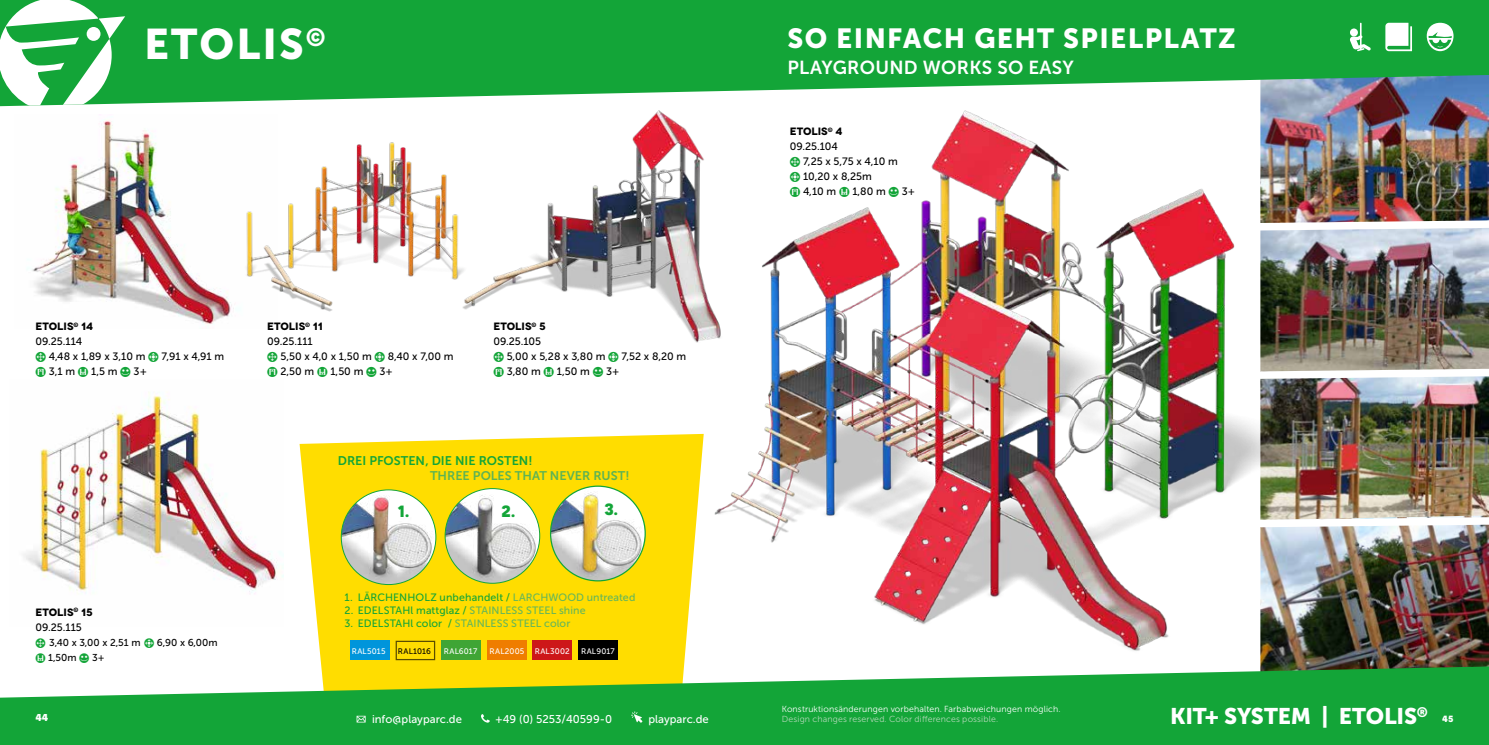
<style>
.page{position:relative;width:1489px;height:745px;background:#fff}
.page>*{position:absolute;margin:0;border:0;box-sizing:border-box;transform-origin:0 0}
.t1{font:42.5px "Museo Sans 900";letter-spacing:.05em;color:#fff}
.t2{font:27.5px "Museo Sans 900";letter-spacing:.05em;color:#fff}
.t3{font:22.5px "Museo Sans 900";letter-spacing:-.01em;color:#fff}
.t4{font:18.75px "Museo Sans 700";letter-spacing:.015em;color:#fff}
.t5{font:800 16.25px "Novecentosans";color:#13a538}
.t6{font:12.5px "Museo Sans 700";color:#13a538}
.t7{font:12.5px "Museo Sans 700";color:#5db354}
.t8{font:700 12.5px "Novecentosans";color:#fff}
.t9{font:11.25px "Museo Sans 500";color:#fff}
.t10{font:700 11.25px "Novecentosans";color:#fff}
.t11{font:10.62px/15px "Museo Sans 500";color:#000}
.t12{font:10.62px "Museo Sans 500";letter-spacing:.01em;color:#13a538}
.t13{font:700 10.62px "Novecentowide";color:#000}
.t14{font:10.62px "Museo Sans 500";letter-spacing:.01em;color:#65b65a}
.t15{font:10px "Museo Sans 500";color:#000}
.t16{font:8.75px "Museo Sans 300";letter-spacing:.02em;color:#fff}
.t17{font:8.75px "Museo Sans 300";letter-spacing:.02em;color:#b2d8b7}
.t18{font:8px "Museo Sans 500";letter-spacing:.02em;color:#fff}
.t19{font:8px "Museo Sans 500";letter-spacing:.015em;color:#000}
.s1{color:#65b65a}
.s2{color:#13a538}
</style>
<div class="page">
<img style="left:27px;top:114px;width:207px;height:210px">
<img style="left:246px;top:142px;width:190px;height:170px">
<img style="left:1294px;top:382px;width:194px;height:130px">
<img style="left:1294px;top:234px;width:194px;height:130px">
<img style="left:1260px;top:531px;width:228px;height:135px">
<img style="left:1294px;top:106px;width:194px;height:110px">
<img style="left:23px;top:392px;width:260px;height:202px">
<img style="left:436px;top:117px;width:216px;height:193px">
<svg style="left:299px;top:435px;width:387px;height:231px;background:#fcde13"></svg>
<img style="left:445px;top:488px;width:94px;height:95px;border-radius:47px">
<img style="left:341px;top:489px;width:95px;height:95px;border-radius:47px">
<img style="left:550px;top:486px;width:95px;height:94px;border-radius:47px">
<div style="left:350px;top:640px;width:39px;height:19px;background:#0095db"></div>
<div style="left:396px;top:641px;width:38px;height:18px;background:#fd0"></div>
<div style="left:441px;top:640px;width:40px;height:19px;background:#3fa535"></div>
<div style="left:487px;top:640px;width:39px;height:19px;background:#ef7d00"></div>
<div style="left:532px;top:640px;width:40px;height:19px;background:#cd1719"></div>
<div style="left:578px;top:640px;width:39px;height:19px;background:#000"></div>
<img style="left:1294px;top:216px;width:194px;height:18px">
<svg style="left:1294px;top:364px;width:194px;height:18px"></svg>
<svg style="left:1294px;top:512px;width:194px;height:19px"></svg>
<svg style="left:0;top:666px;width:1488px;height:78px;background:#42b44f"></svg>
<svg style="left:356px;top:715px;width:9px;height:7px"></svg>
<svg style="left:481px;top:713px;width:8px;height:9px"></svg>
<svg style="left:631px;top:711px;width:11px;height:11px"></svg>
<svg style="left:125px;top:0;width:1363px;height:106px;background:#31ad53"></svg>
<svg style="left:0;top:0;width:125px;height:106px"></svg>
<div style="left:87px;top:27px;width:13px;height:14px;background:#fff;border-radius:50%"></div>
<img style="left:652px;top:105px;width:642px;height:548px">
<svg style="left:1385px;top:23px;width:26px;height:28px"></svg>
<svg style="left:1426px;top:23px;width:27px;height:28px"></svg>
<svg style="left:1349px;top:23px;width:21px;height:28px"></svg>
<svg style="left:790px;top:157px;width:10px;height:40px"></svg>
<svg style="left:839px;top:187px;width:10px;height:10px"></svg>
<svg style="left:888px;top:187px;width:10px;height:10px"></svg>
<h1 class="t1" style="left:144px;top:20px;width:183px">ETOLIS<sup>©</sup></h1>
<h2 class="t2" style="left:787px;top:23px;width:449px">SO EINFACH GEHT SPIELPLATZ</h2>
<h3 class="t4" style="left:787px;top:57px;width:288px">PLAYGROUND WORKS SO EASY</h3>
<p class="t13" style="left:789px;top:125px;width:54px">ETOLIS<sup>©</sup> 4</p>
<p class="t11" style="left:803px;top:139px;width:96px;text-indent:-13px">09.25.104<br>7,25 x 5,75 x 4,10 m<br>10,20 x 8,25m<br>4,10 m</p>
<p class="t11" style="left:852px;top:184px;width:35px">1,80 m</p>
<p class="t11" style="left:901px;top:184px;width:15px">3+</p>
<p class="t13" style="left:35px;top:320px;width:59px">ETOLIS<sup>©</sup> 14</p>
<p class="t11" style="left:49px;top:334px;width:98px;text-indent:-13px">09.25.114<br>4,48 x 1,89 x 3,10 m</p>
<p class="t11" style="left:161px;top:349px;width:64px">7,91 x 4,91 m</p>
<p class="t13" style="left:267px;top:320px;width:57px">ETOLIS<sup>©</sup> 11</p>
<p class="t11" style="left:280px;top:334px;width:93px;text-indent:-13px">09.25.111<br>5,50 x 4,0 x 1,50 m</p>
<p class="t11" style="left:388px;top:349px;width:67px">8,40 x 7,00 m</p>
<p class="t13" style="left:493px;top:320px;width:54px">ETOLIS<sup>©</sup> 5</p>
<p class="t11" style="left:506px;top:334px;width:100px;text-indent:-13px">09.25.105<br>5,00 x 5,28 x 3,80 m</p>
<p class="t11" style="left:621px;top:349px;width:66px">7,52 x 8,20 m</p>
<p class="t11" style="left:49px;top:364px;width:28px">3,1 m</p>
<p class="t11" style="left:91px;top:364px;width:28px">1,5 m</p>
<p class="t11" style="left:134px;top:364px;width:15px">3+</p>
<p class="t11" style="left:280px;top:364px;width:35px">2,50 m</p>
<p class="t11" style="left:330px;top:364px;width:34px">1,50 m</p>
<p class="t11" style="left:379px;top:364px;width:15px">3+</p>
<p class="t11" style="left:506px;top:364px;width:36px">3,80 m</p>
<p class="t11" style="left:557px;top:364px;width:34px">1,50 m</p>
<p class="t11" style="left:606px;top:364px;width:15px">3+</p>
<p class="t6" style="left:338px;top:453px;width:196px">DREI PFOSTEN, DIE NIE ROSTEN!</p>
<p class="t7" style="left:430px;top:468px;width:201px">THREE POLES THAT NEVER RUST!</p>
<h3 class="t5" style="left:397px;top:501px;width:13px">1.</h3>
<h3 class="t5" style="left:501px;top:501px;width:15px">2.</h3>
<h3 class="t5" style="left:604px;top:498px;width:15px">3.</h3>
<p class="t13" style="left:35px;top:605px;width:59px">ETOLIS<sup>©</sup> 15</p>
<p class="t11" style="left:35px;top:619px;width:48px">09.25.115</p>
<p class="t15" style="left:49px;top:636px;width:93px">3,40 x 3,00 x 2,51 m</p>
<p class="t15" style="left:157px;top:636px;width:62px">6,90 x 6,00m</p>
<p class="t15" style="left:48px;top:651px;width:30px">1,50m</p>
<p class="t15" style="left:92px;top:651px;width:14px">3+</p>
<p class="t12" style="left:358px;top:591px;width:279px">LÄRCHENHOLZ unbehandelt / <span class="s1">LARCHWOOD untreated</span></p>
<p class="t12" style="left:344px;top:604px;width:243px">2. EDELSTAHl mattglaz / <span class="s1">STAINLESS STEEL shine</span></p>
<p class="t14" style="left:344px;top:617px;width:227px"><span class="s2">3. EDELSTAHl color /</span> STAINLESS STEEL color</p>
<p class="t12" style="left:344px;top:591px;width:10px">1.</p>
<p class="t18" style="left:352px;top:646px;width:35px">RAL5015</p>
<p class="t19" style="left:398px;top:646px;width:34px">RAL1016</p>
<p class="t18" style="left:444px;top:646px;width:35px">RAL6017</p>
<p class="t18" style="left:489px;top:646px;width:36px">RAL2005</p>
<p class="t18" style="left:535px;top:646px;width:36px">RAL3002</p>
<p class="t18" style="left:581px;top:646px;width:35px">RAL9017</p>
<p class="t9" style="left:372px;top:712px;width:91px">info@playparc.de</p>
<p class="t9" style="left:495px;top:712px;width:118px">+49 (0) 5253/40599-0</p>
<p class="t9" style="left:648px;top:712px;width:62px">playparc.de</p>
<h3 class="t3" style="left:1170px;top:702px;width:259px">KIT+ SYSTEM | ETOLIS<sup>®</sup></h3>
<p class="t16" style="left:781px;top:703px;width:280px">Konstruktionsänderungen vorbehalten. Farbabweichungen möglich.</p>
<p class="t17" style="left:781px;top:714px;width:218px">Design changes reserved. Color differences possible.</p>
<p class="t8" style="left:35px;top:708px;width:15px">44</p>
<p class="t10" style="left:1442px;top:711px;width:13px">45</p>
</div>
